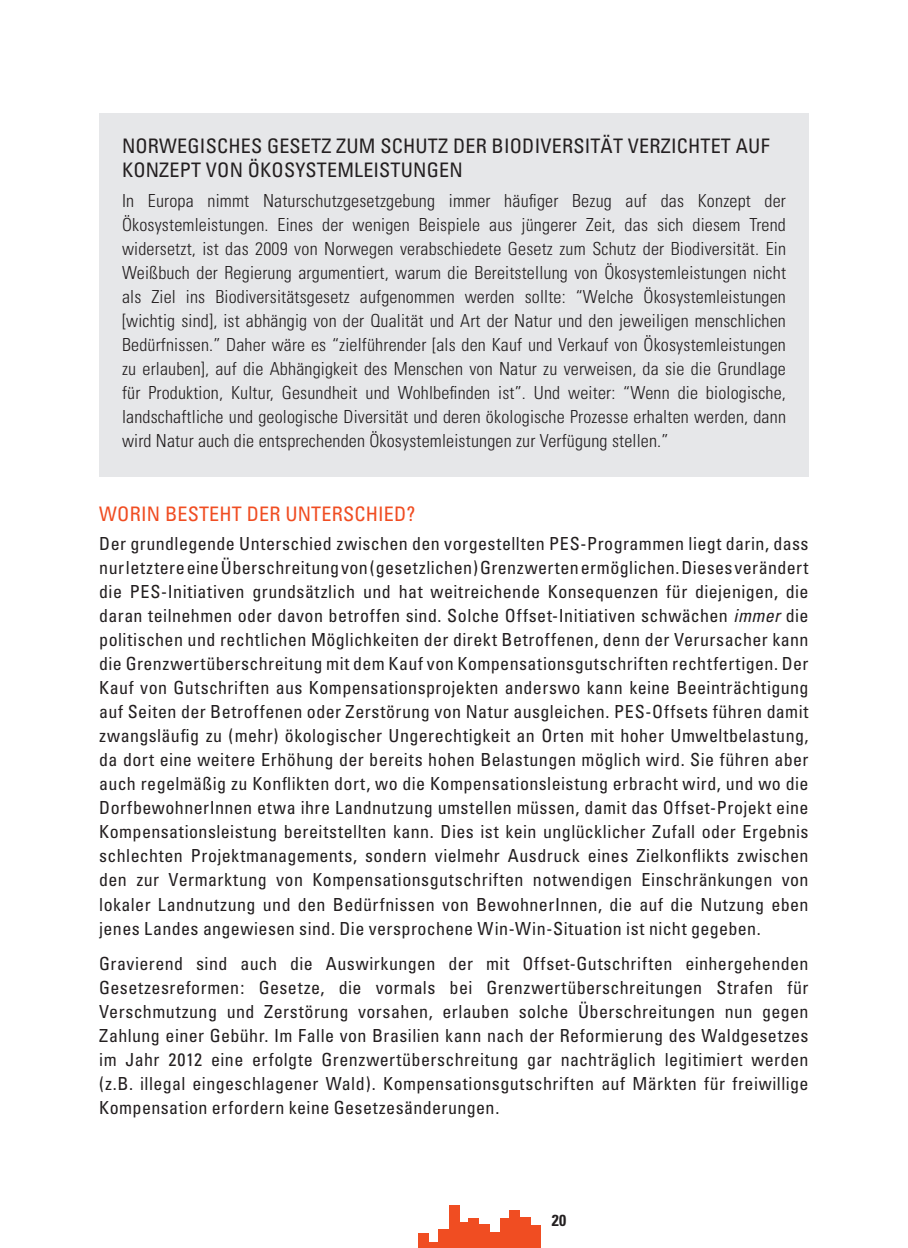
<style>
.page{position:relative;width:908px;height:1248px;background:#fff}
.page>*{position:absolute;margin:0;border:0;box-sizing:border-box;transform-origin:0 0}
.t1{font:condensed 20px "Univers";letter-spacing:.01em;color:#231f20}
.t2{font:condensed 20px "Univers";letter-spacing:.01em;color:#f04d22}
.t3{font:condensed 18px/24px "Univers";letter-spacing:.02em;color:#231f20;text-align:justify}
.t4{font:300 condensed 18px/24px "Univers";letter-spacing:.01em;color:#231f20;text-align:justify}
.t5{font:700 condensed 16px "Univers";color:#231f20}
.s1{font-style:italic}
</style>
<div class="page">
<div style="left:499px;top:1218px;width:11px;height:29px;background:#f04d22"></div>
<div style="left:509px;top:1210px;width:10px;height:37px;background:#f04d22"></div>
<div style="left:519px;top:1216px;width:11px;height:31px;background:#f04d22"></div>
<div style="left:530px;top:1225px;width:10px;height:22px;background:#f04d22"></div>
<div style="left:418px;top:1233px;width:10px;height:14px;background:#f04d22"></div>
<div style="left:459px;top:1222px;width:10px;height:25px;background:#f04d22"></div>
<div style="left:428px;top:1242px;width:10px;height:5px;background:#f04d22"></div>
<div style="left:468px;top:1218px;width:11px;height:29px;background:#f04d22"></div>
<div style="left:438px;top:1229px;width:10px;height:18px;background:#f04d22"></div>
<div style="left:479px;top:1224px;width:10px;height:23px;background:#f04d22"></div>
<div style="left:448px;top:1205px;width:11px;height:42px;background:#f04d22"></div>
<div style="left:489px;top:1232px;width:10px;height:15px;background:#f04d22"></div>
<div style="left:99px;top:113px;width:709px;height:363px;background:#e6e7e9"></div>
<p class="t1" style="left:122px;top:134px;width:89px">NORWEGISCHES</p>
<p class="t1" style="left:267px;top:134px;width:24px">GESETZ</p>
<p class="t1" style="left:336px;top:134px;width:57px">ZU M SCHUTZ</p>
<p class="t1" style="left:453px;top:134px;width:110px">DER BIODIVERSIT</p>
<p class="t1" style="left:600px;top:134px;width:50px">ÄT VERZICHTET</p>
<p class="t1" style="left:735px;top:134px;width:13px">AUF</p>
<p class="t1" style="left:122px;top:158px;width:243px">KONZEPT VON ÖKOSYSTEMLEISTU</p>
<p class="t1" style="left:413px;top:158px;width:51px">NGEN</p>
<p class="t4" style="left:122px;top:189px;width:665px">In Europa nimmt Naturschutzgesetzgebung immer häufiger Bezug auf das Konzept der Ökosystemleistungen. Eines der wenigen Beispiele aus jüngerer Zeit, das sich diesem Trend widersetzt, ist das 2009 von Norwegen verabschiedete Gesetz zum Schutz der Biodiversität. Ein Weißbuch der Regierung argumentiert, warum die Bereitstellung von Ökosystemleistungen nicht als Ziel ins Biodiversitätsgesetz aufgenommen werden sollte: “Welche Ökosystemleistungen [wichtig sind], ist abhängig von der Qualität und Art der Natur und den jeweiligen menschlichen Bedürfnissen.” Daher wäre es “zielführender [als den Kauf und Verkauf von Ökosystemleistungen zu erlauben], auf die Abhängigkeit des Menschen von Natur zu verweisen, da sie die Grundlage für Produktion, Kultur, Gesundheit und Wohlbefinden ist”. Und weiter: “Wenn die biologische, landschaftliche und geologische Diversität und deren ökologische Prozesse erhalten werden, dann wird Natur auch die entsprechenden Ökosystemleistungen zur Verfügung stellen.”</p>
<p class="t2" style="left:99px;top:501px;width:90px">WORIN BESTEHT</p>
<p class="t2" style="left:246px;top:501px;width:76px">DER UNTERSCHIE</p>
<p class="t2" style="left:394px;top:501px;width:23px">D?</p>
<p class="t3" style="left:99px;top:531px;width:710px">Der grundlegende Unterschied zwischen den vorgestellten PES-Programmen liegt darin, dass nur letztere eine Überschreitung von (gesetzlichen) Grenzwerten ermöglichen. Dieses verändert die PES-I nitiativen grundsätzlich und hat weitreichende Konsequenzen für diejenigen, die daran teilnehmen oder davon betroffen sind. Solche Offset-I nitiativen schwächen <span class="s1">immer</span> die politischen und rechtlichen Möglichkeiten der direkt Betroffenen, denn der Verursacher kann die Grenzwertüberschreitung mit dem Kauf von Kompensationsgutschriften rechtfertigen. Der Kauf von Gutschriften aus Kompensationsprojekten anderswo kann keine Beeinträchtigung auf Seiten der Betroffenen oder Zerstörung von Natur ausgleichen. PES-Offsets führen damit zwangsläufig zu (mehr) ökologischer Ungerechtigkeit an Orten mit hoher Umweltbelastung, da dort eine weitere Erhöhung der bereits hohen Belastungen möglich wird. Sie führen aber auch regelmäßig zu Konflikten dort, wo die Kompensationsleistung erbracht wird, und wo die DorfbewohnerI nnen etwa ihre Landnutzung umstellen müssen, damit das Offset-Projekt eine Kompensationsleistung bereitstellten kann. Dies ist kein unglücklicher Zufall oder Ergebnis schlechten Projektmanagements, sondern vielmehr Ausdruck eines Zielkonflikts zwischen den zur Vermarktung von Kompensationsgutschriften notwendigen Einschränkungen von lokaler Landnutzung und den Bedürfnissen von BewohnerInnen, die auf die Nutzung eben jenes Landes angewiesen sind. Die versprochene Win-Win-Situation ist nicht gegeben.</p>
<p class="t3" style="left:99px;top:951px;width:710px">Gravierend sind auch die Auswirkungen der mit Offset-Gutschriften einhergehenden Gesetzesreformen: Gesetze, die vormals bei Grenzwertüberschreitungen Strafen für Verschmutzung und Zerstörung vorsahen, erlauben solche Überschreitungen nun gegen Zahlung einer Gebühr. Im Falle von Brasilien kann nach der Reformierung des Waldgesetzes im Jahr 2012 eine erfolgte Grenzwertüberschreitung gar nachträglich legitimiert werden (z.B. illegal eingeschlagener Wald). Kompensationsgutschriften auf Märkten für freiwillige Kompensation erfordern keine Gesetzesänderungen.</p>
<p class="t5" style="left:551px;top:1210px;width:16px">20</p>
</div>
